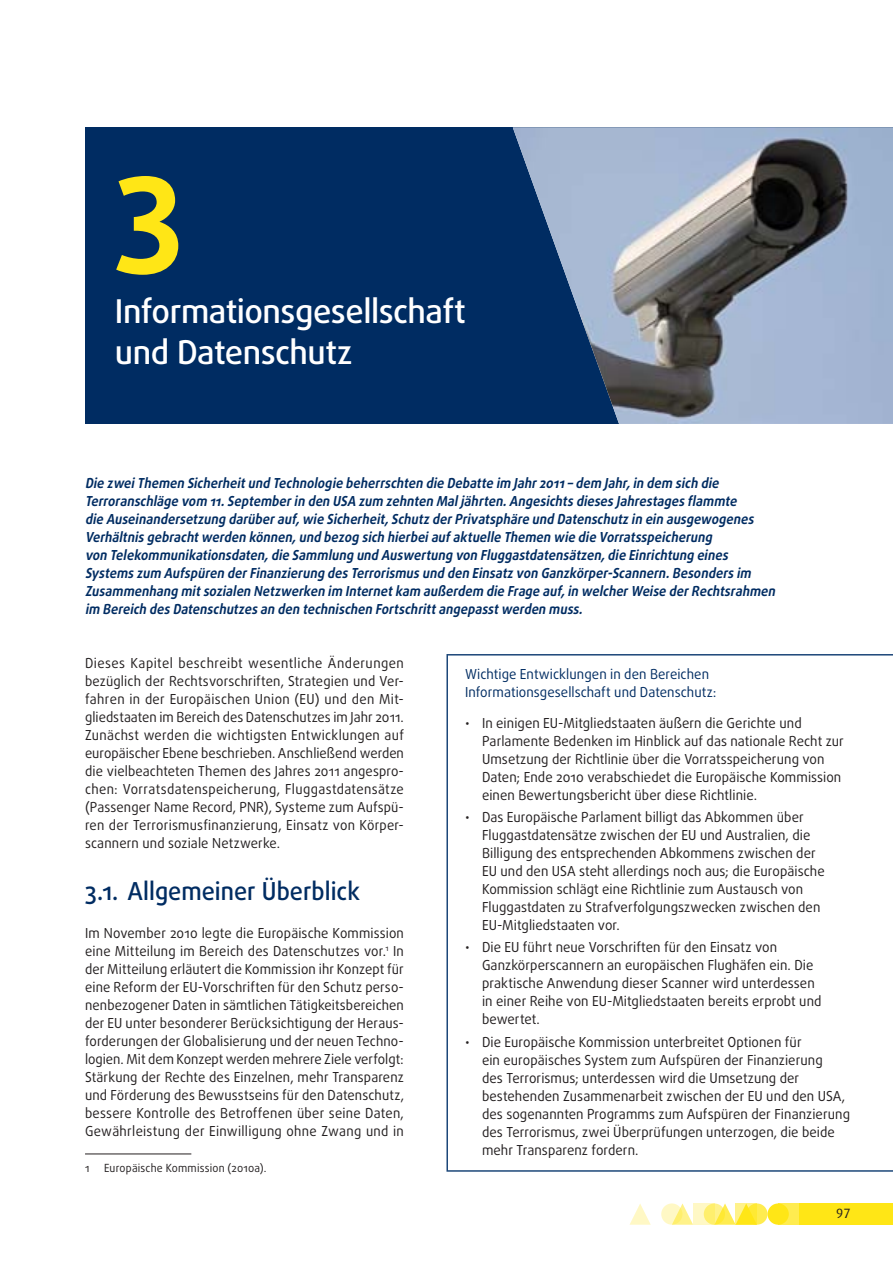
<style>
.page{position:relative;width:893px;height:1263px;background:#fff}
.page>*{position:absolute;margin:0;border:0;box-sizing:border-box;transform-origin:0 0}
.t1{font:700 136.8px "Daxline Pro";color:#ffe616}
.t2{font:500 32.85px/41.4px "Daxline Pro";letter-spacing:-.015em;color:#fff}
.t3{font:500 24.75px "Daxline Pro";color:#002c62;scale:.95 1}
.t4{font:13.8px/18px "Daxline Pro";letter-spacing:.005em;color:#231f20;scale:.96 1}
.t5{font:13.8px/18px "Daxline Pro";letter-spacing:.005em;color:#231f20;text-align:justify;scale:.95 1}
.t6{font:italic 700 13.8px/18px "Daxline Pro";letter-spacing:.005em;color:#002c62;scale:.92 1}
.t7{font:13.8px/18px "Daxline Pro";letter-spacing:.005em;color:#002c62;scale:.96 1}
.t8{font:13.5px "Dax";color:#231f20}
.t9{font:11.25px "Daxline Pro";letter-spacing:.02em;color:#231f20;scale:.95 1}
</style>
<div class="page">
<div style="left:746px;top:1203px;width:21px;height:22px;background:#ffec50;border-radius:50%"></div>
<div style="left:778px;top:1203px;width:21px;height:22px;background:#ffec50"></div>
<div style="left:799px;top:1203px;width:93px;height:22px;background:#ffe616"></div>
<svg style="left:675px;top:1203px;width:18px;height:22px"></svg>
<svg style="left:629px;top:1204px;width:22px;height:21px"></svg>
<div style="left:767px;top:1203px;width:22px;height:22px;background:#ffe616;border-radius:50%"></div>
<svg style="left:718px;top:1203px;width:18px;height:22px"></svg>
<svg style="left:704px;top:1203px;width:21px;height:22px"></svg>
<svg style="left:661px;top:1203px;width:21px;height:22px"></svg>
<svg style="left:736px;top:1203px;width:21px;height:22px"></svg>
<svg style="left:693px;top:1203px;width:21px;height:22px"></svg>
<div style="left:85px;top:128px;width:807px;height:296px;background:#002c62"></div>
<img style="left:513px;top:128px;width:379px;height:296px">
<hr style="left:85px;top:1153px;width:106px;height:1px;background:#231f20">
<svg style="left:446px;top:654px;width:446px;height:518px"></svg>
<svg style="left:466px;top:722px;width:7px;height:7px"></svg>
<svg style="left:466px;top:816px;width:7px;height:7px"></svg>
<svg style="left:466px;top:946px;width:7px;height:7px"></svg>
<svg style="left:466px;top:1041px;width:7px;height:7px"></svg>
<h1 class="t1" style="left:115px;top:111px;width:70px">3</h1>
<h2 class="t2" style="left:115px;top:290px;width:352px">Informationsgesellschaft und Datenschutz</h2>
<p class="t6" style="left:85px;top:474px;width:755px">Die zweiThemen Sicherheitund Technologie beherrschten die Debatte im Jahr2011 –dem Jahr,in dem sich die Terroranschläge vom 11.Septemberin den USA zum zehnten Maljährten.AngesichtsdiesesJahrestagesflammte<br>die Auseinandersetzung darüberauf,wie Sicherheit,SchutzderPrivatsphäre und Datenschutzin ein ausgewogenes Verhältnisgebrachtwerden können,und bezog sich hierbeiaufaktuelle Themen wie die Vorratsspeicherung<br>von Telekommunikationsdaten,die Sammlung und Auswertung von Fluggastdatensätzen,die Einrichtung eines Systemszum Aufspüren derFinanzierung desTerrorismusund den Einsatzvon Ganzkörper-Scannern.Besondersim Zusammenhang mitsozialen Netzwerken im Internetkam außerdem die Frage auf,in welcherWeise derRechtsrahmen im Bereich desDatenschutzesan den technischen Fortschrittangepasstwerden muss.</p>
<p class="t5" style="left:85px;top:654px;width:337px">Dieses Kapitel beschreibt wesentliche Änderungen bezüglich der Rechtsvorschriften, Strategien und Ver&shy;fahren in der Europäischen Union (EU) und den Mit&shy;gliedstaaten im Bereich des Datenschutzes im Jahr 2011.<br>Zunächst werden die wichtigsten Entwicklungen auf europäischer Ebene beschrieben. Anschließend werden die vielbeachteten Themen des Jahres 2011 angespro&shy;chen: Vorratsdatenspeicherung, Fluggastdatensätze (Passenger Name Record, PNR), Systeme zum Aufspü&shy;ren der Terrorismusfinanzierung, Einsatz von Körper&shy;scannern und soziale Netzwerke.</p>
<h3 class="t3" style="left:85px;top:875px;width:291px">3.1. Allgemeiner Überblick</h3>
<p class="t5" style="left:85px;top:924px;width:337px">Im November 2010 legte die Europäische Kommission eine Mitteilung im Bereich des Datenschutzes vor.<sup>1</sup> In der Mitteilung erläutert die Kommission ihr Konzept für eine Reform der EU-Vorschriften für den Schutz perso&shy;nenbezogener Daten in sämtlichen Tätigkeitsbereichen der EU unter besonderer Berücksichtigung der Heraus&shy;forderungen der Globalisierung und der neuen Techno&shy;logien. Mit dem Konzept werden mehrere Ziele verfolgt:<br>Stärkung der Rechte des Einzelnen, mehr Transparenz und Förderung des Bewusstseins für den Datenschutz, bessere Kontrolle des Betroffenen über seine Daten, Gewährleistung der Einwilligung ohne Zwang und in</p>
<p class="t9" style="left:85px;top:1160px;width:6px">1</p>
<p class="t9" style="left:104px;top:1160px;width:172px">Europäische Kommission (2010a).</p>
<p class="t7" style="left:465px;top:665px;width:264px">Wichtige Entwicklungen in den Bereichen<br>Informationsgesellschaft und Datenschutz:</p>
<p class="t4" style="left:482px;top:714px;width:378px">In einigen EU-Mitgliedstaaten äußern die Gerichte und Parlamente Bedenken im Hinblick auf das nationale Recht zur Umsetzung der Richtlinie über die Vorratsspeicherung von Daten; Ende 2010 verabschiedet die Europäische Kommission einen Bewertungsbericht über diese Richtlinie.</p>
<p class="t4" style="left:482px;top:808px;width:358px">Das Europäische Parlament billigt das Abkommen über Fluggastdatensätze zwischen der EU und Australien, die Billigung des entsprechenden Abkommens zwischen der EU und den USA steht allerdings noch aus; die Europäische Kommission schlägt eine Richtlinie zum Austausch von Fluggastdaten zu Strafverfolgungszwecken zwischen den EU-Mitgliedstaaten vor.</p>
<p class="t4" style="left:482px;top:938px;width:355px">Die EU führt neue Vorschriften für den Einsatz von Ganzkörperscannern an europäischen Flughäfen ein. Die praktische Anwendung dieser Scanner wird unterdessen in einer Reihe von EU-Mitgliedstaaten bereits erprobt und bewertet.</p>
<p class="t4" style="left:482px;top:1033px;width:385px">Die Europäische Kommission unterbreitet Optionen für<br>ein europäisches System zum Aufspüren der Finanzierung<br>des Terrorismus; unterdessen wird die Umsetzung der bestehenden Zusammenarbeit zwischen der EU und den USA, des sogenannten Programms zum Aufspüren der Finanzierung des Terrorismus, zwei Überprüfungen unterzogen, die beide mehr Transparenz fordern.</p>
<p class="t8" style="left:836px;top:1206px;width:16px">97</p>
</div>
